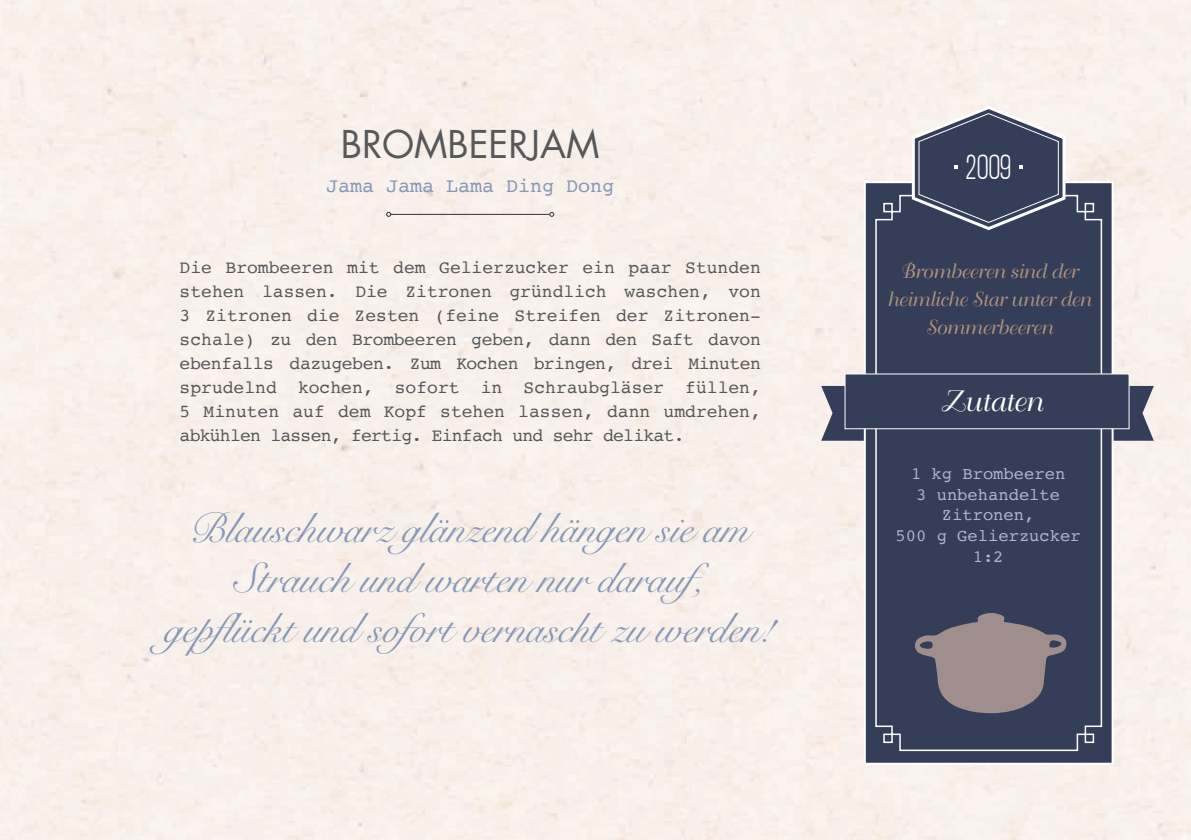
<style>
.page{position:relative;width:1191px;height:840px;background:#fff}
.page>*{position:absolute;margin:0;border:0;box-sizing:border-box;transform-origin:0 0}
.t1{font:42px "Snell Roundhand LT Std Scr";letter-spacing:-.01em;color:#8697b7}
.t2{font:37.2px "Futura";color:#57585a}
.t3{font:34px "Akzelerat Condensed Small Normal";color:#fff}
.t4{font:29px "Bellevue";color:#fff}
.t5{font:20px/28px "Bellevue";letter-spacing:-.01em;color:#b2937d;text-align:center}
.t6{font:20px "Courier";color:#8697b7}
.t7{font:18px/24px "Courier";letter-spacing:-.04em;color:#57585a;text-align:justify}
.t8{font:17.2px/20.6px "Courier";color:#aab6cd;text-align:center}
</style>
<div class="page">
<div style="left:0;top:0;width:1191px;height:839px;background:#f8f0ea"></div>
<hr style="left:391px;top:214px;width:159px;height:1px;background:#412d37">
<svg style="left:386px;top:212px;width:5px;height:5px"></svg>
<svg style="left:549px;top:212px;width:5px;height:5px"></svg>
<svg style="left:821px;top:386px;width:43px;height:54px"></svg>
<svg style="left:1113px;top:386px;width:40px;height:54px"></svg>
<div style="left:864px;top:181px;width:249px;height:583px;background:#353e59;border:2px solid #fff"></div>
<svg style="left:874px;top:194px;width:228px;height:557px"></svg>
<div style="left:844px;top:373px;width:285px;height:56px;background:#353e59;border:1px solid #fff"></div>
<svg style="left:909px;top:104px;width:158px;height:128px"></svg>
<svg style="left:913px;top:612px;width:153px;height:100px"></svg>
<h2 class="t2" style="left:341px;top:120px;width:260px">BROMBEERJAM</h2>
<p class="t6" style="left:326px;top:170px;width:290px">Jama Jama Lama Ding Dong</p>
<p class="t7" style="left:180px;top:255px;width:583px">Die Brombeeren mit dem Gelierzucker ein paar Stunden stehen lassen. Die Zitronen gründlich waschen, von 3 Zitronen die Zesten (feine Streifen der Zitronen&shy;schale) zu den Brombeeren geben, dann den Saft davon ebenfalls dazugeben. Zum Kochen bringen, drei Minuten sprudelnd kochen, sofort in Schraubgläser füllen, 5 Minuten auf dem Kopf stehen lassen, dann umdrehen, abkühlen lassen, fertig. Einfach und sehr delikat.</p>
<h1 class="t1" style="left:189px;top:503px;width:561px">Blauschwarz glänzend hängen sie am</h1>
<h1 class="t1" style="left:234px;top:554px;width:500px">Strauch und warten nur darauf,</h1>
<h1 class="t1" style="left:164px;top:604px;width:611px">gepflückt und sofort vernascht zu werden!</h1>
<h3 class="t3" style="left:965px;top:148px;width:48px">2009</h3>
<p class="t5" style="left:886px;top:258px;width:206px">Brombeeren sind der heimliche Star unter den<br>Sommerbeeren</p>
<h3 class="t4" style="left:939px;top:384px;width:104px">Zutaten</h3>
<p class="t8" style="left:895px;top:463px;width:187px">1 kg Brombeeren<br>3 unbehandelte<br>Zitronen,<br>500 g Gelierzucker<br>1:2</p>
</div>
